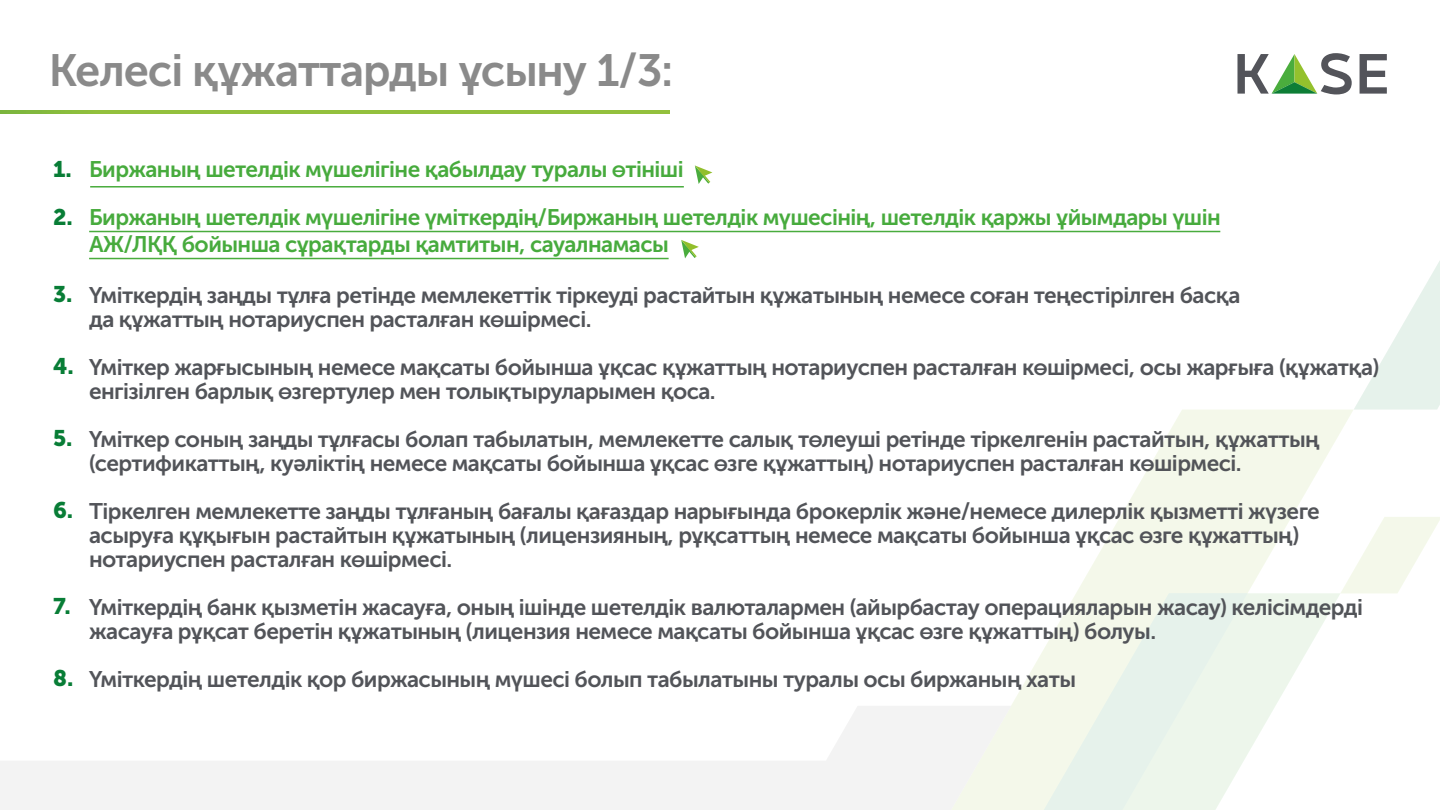
<style>
.page{position:relative;width:1440px;height:810px;background:#fff}
.page>*{position:absolute;margin:0;border:0;box-sizing:border-box;transform-origin:0 0}
.t1{font:45px "Museo Sans Cyrl 700";letter-spacing:-.025em;color:#8a8a8a}
.t2{font:22.5px/24px "Museo Sans Cyrl 700";letter-spacing:-.025em;color:#525459}
.t3{font:22.5px/48px "Museo Sans Cyrl 700";letter-spacing:-.025em;color:#47ab3d}
.t4{font:22.5px/48px "Museo Sans Cyrl 900";color:#087d36}
</style>
<div class="page">
<svg style="left:1237px;top:53px;width:115px;height:41px"></svg>
<svg style="left:1360px;top:54px;width:27px;height:40px"></svg>
<svg style="left:1011px;top:410px;width:342px;height:400px;fill:#f7faf1"></svg>
<svg style="left:0;top:706px;width:1011px;height:104px;fill:#f3f3f3"></svg>
<svg style="left:1248px;top:593px;width:93px;height:217px"></svg>
<div style="left:1043px;top:593px;width:205px;height:217px;background:#edf6eb"></div>
<svg style="left:1354px;top:261px;width:86px;height:149px"></svg>
<svg style="left:1340px;top:517px;width:100px;height:76px"></svg>
<svg style="left:0;top:110px;width:669px;height:4px;background:#91bf3d"></svg>
<svg style="left:695px;top:165px;width:17px;height:19px"></svg>
<svg style="left:681px;top:240px;width:18px;height:18px"></svg>
<hr style="left:90px;top:186px;width:594px;height:2px;background:#49ac3d">
<hr style="left:89px;top:258px;width:580px;height:1px;background:#49ac3d">
<hr style="left:89px;top:231px;width:1131px;height:1px;background:#49ac3d">
<h1 class="t1" style="left:49px;top:46px;width:626px">Келесі құжаттарды ұсыну 1/3:</h1>
<p class="t4" style="left:53px;top:145px;width:21px">1.<br>2.</p>
<p class="t4" style="left:53px;top:270px;width:21px">3.</p>
<p class="t4" style="left:53px;top:342px;width:22px">4.</p>
<p class="t4" style="left:53px;top:414px;width:21px">5.</p>
<p class="t4" style="left:53px;top:486px;width:22px">6.</p>
<p class="t4" style="left:53px;top:582px;width:19px">7.</p>
<p class="t4" style="left:53px;top:654px;width:22px">8.</p>
<p class="t3" style="left:89px;top:146px;width:1133px">Биржаның шетелдік мүшелігіне қабылдау туралы өтініші<br>Биржаның шетелдік мүшелігіне үміткердің/Биржаның шетелдік мүшесінің, шетелдік қаржы ұйымдары үшін</p>
<p class="t3" style="left:89px;top:220px;width:581px">АЖ/ЛҚҚ бойынша сұрақтарды қамтитын, сауалнамасы</p>
<p class="t2" style="left:89px;top:283px;width:1153px">Үміткердің заңды тұлға ретінде мемлекеттік тіркеуді растайтын құжатының немесе соған теңестірілген басқа да құжаттың нотариуспен расталған көшірмесі.</p>
<p class="t2" style="left:89px;top:355px;width:1292px">Үміткер жарғысының немесе мақсаты бойынша ұқсас құжаттың нотариуспен расталған көшірмесі, осы жарғыға (құжатқа) енгізілген барлық өзгертулер мен толықтыруларымен қоса.</p>
<p class="t2" style="left:89px;top:427px;width:1232px">Үміткер соның заңды тұлғасы болап табылатын, мемлекетте салық төлеуші ретінде тіркелгенін растайтын, құжаттың (сертификаттың, куәліктің немесе мақсаты бойынша ұқсас өзге құжаттың) нотариуспен расталған көшірмесі.</p>
<p class="t2" style="left:89px;top:499px;width:1232px">Тіркелген мемлекетте заңды тұлғаның бағалы қағаздар нарығында брокерлік және/немесе дилерлік қызметті жүзеге асыруға құқығын растайтын құжатының (лицензияның, рұқсаттың немесе мақсаты бойынша ұқсас өзге құжаттың) нотариуспен расталған көшірмесі.</p>
<p class="t2" style="left:89px;top:595px;width:1276px">Үміткердің банк қызметін жасауға, оның ішінде шетелдік валюталармен (айырбастау операцияларын жасау) келісімдерді жасауға рұқсат беретін құжатының (лицензия немесе мақсаты бойынша ұқсас өзге құжаттың) болуы.</p>
<p class="t2" style="left:89px;top:667px;width:988px">Үміткердің шетелдік қор биржасының мүшесі болып табылатыны туралы осы биржаның хаты</p>
</div>
